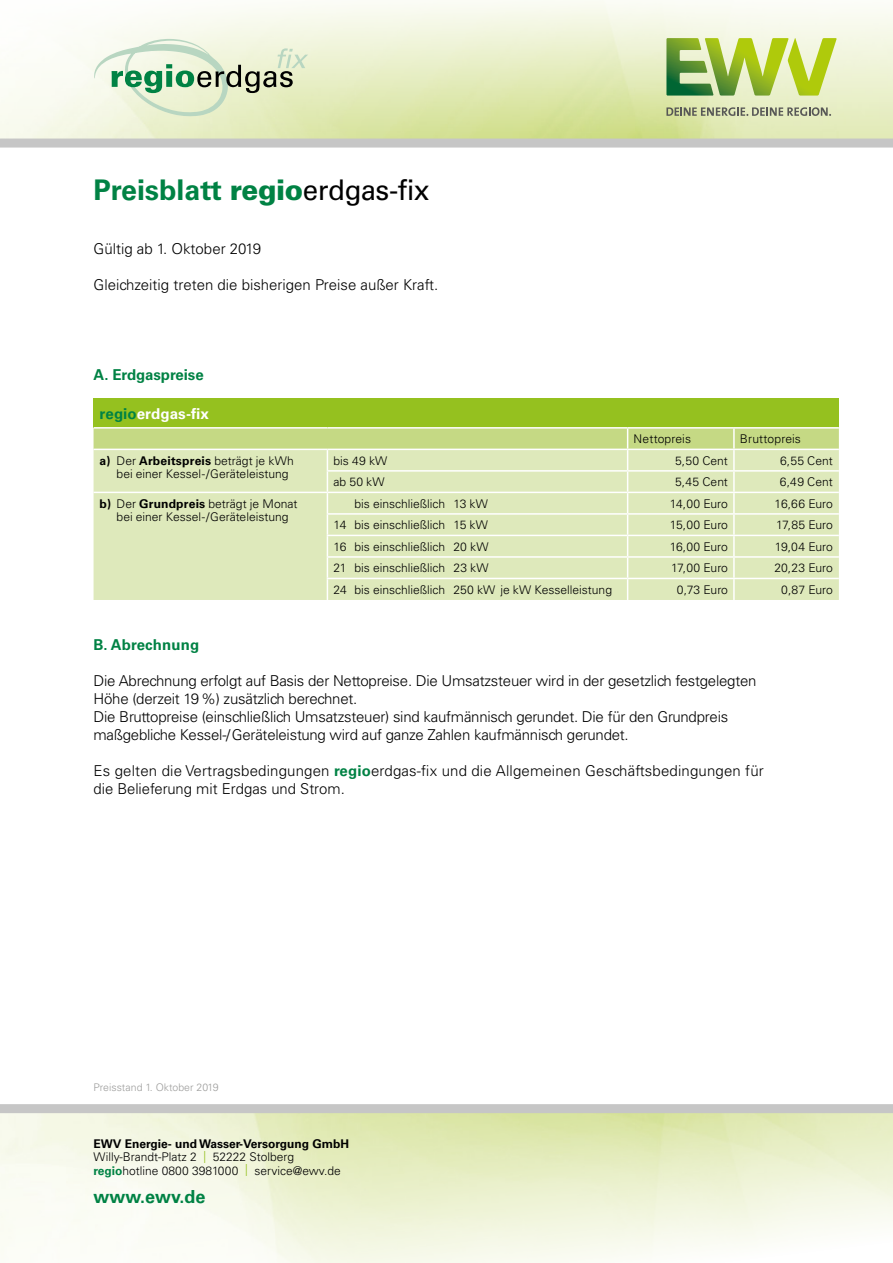
<style>
.page{position:relative;width:893px;height:1263px;background:#fff}
.page>*{position:absolute;margin:0;border:0;box-sizing:border-box;transform-origin:0 0}
.t1{font:700 28.5px "Univers";color:#008244}
.t2{font:700 18px "Univers";color:#008244}
.t3{font:300 15px/18px "Univers";letter-spacing:-.015em;color:#000}
.t4{font:300 15px/18px "Univers";letter-spacing:.01em;color:#000}
.t5{font:700 15px "Univers";color:#008244}
.t6{font:700 15px "Univers";color:#fff}
.t7{font:300 12px/13.5px "Univers";color:#000}
.t8{font:300 10.5px "Univers";color:#9d9d9c}
.s1{font-weight:900}
.s2{font-weight:400;color:#000}
.s3{color:#008244}
.s4{font-weight:700}
.s5{font-weight:700;color:#008244}
.s6{color:#95c11f}
</style>
<div class="page">
<div style="left:0;top:139px;width:893px;height:9px;background:#c6c6c6"></div>
<div style="left:0;top:1104px;width:893px;height:9px;background:#c6c6c6"></div>
<svg style="left:94px;top:39px;width:214px;height:78px;background:#d2e0c4"></svg>
<svg style="left:666px;top:107px;width:165px;height:9px"></svg>
<svg style="left:666px;top:38px;width:171px;height:58px;background:#aec96a"></svg>
<div style="left:94px;top:398px;width:745px;height:30px;background:#95c11f"></div>
<hr style="left:628px;top:427px;width:106px;height:2px;background:#fff">
<hr style="left:734px;top:427px;width:105px;height:2px;background:#fff">
<hr style="left:94px;top:427px;width:233px;height:2px;background:#fff">
<hr style="left:327px;top:427px;width:301px;height:2px;background:#fff">
<svg style="left:94px;top:428px;width:745px;height:172px;background:#dce8b8"></svg>
<h1 class="t1" style="left:94px;top:173px;width:338px">Preisblatt <span class="s1">regio</span><span class="s2">erdgas-fix</span></h1>
<p class="t3" style="left:94px;top:240px;width:169px">Gültig ab 1. Oktober 2019</p>
<p class="t3" style="left:94px;top:276px;width:346px">Gleichzeitig treten die bisherigen Preise außer Kraft.</p>
<p class="t5" style="left:94px;top:366px;width:112px">A. Erdgaspreise</p>
<p class="t6" style="left:100px;top:404px;width:111px"><span class="s3">regio</span>erdgas-fix</p>
<p class="t7" style="left:634px;top:432px;width:59px">Nettopreis</p>
<p class="t7" style="left:740px;top:432px;width:63px">Bruttopreis</p>
<p class="t7" style="left:117px;top:454px;width:179px;text-indent:-17px"><span class="s4">a)</span> Der <span class="s4">Arbeitspreis</span> beträgt je kWh bei einer Kessel-/Geräteleistung</p>
<p class="t7" style="left:333px;top:454px;width:55px">bis 49 kW</p>
<p class="t7" style="left:675px;top:454px;width:54px">5,50 Cent</p>
<p class="t7" style="left:780px;top:454px;width:54px">6,55 Cent</p>
<p class="t7" style="left:333px;top:475px;width:53px">ab 50 kW</p>
<p class="t7" style="left:675px;top:475px;width:54px">5,45 Cent</p>
<p class="t7" style="left:780px;top:475px;width:55px">6,49 Cent</p>
<p class="t7" style="left:117px;top:497px;width:182px;text-indent:-17px"><span class="s4">b)</span> Der <span class="s4">Grundpreis</span> beträgt je Monat bei einer Kessel-/Geräteleistung</p>
<p class="t7" style="left:354px;top:497px;width:135px">bis einschließlich 13 kW</p>
<p class="t7" style="left:670px;top:497px;width:60px">14,00 Euro</p>
<p class="t7" style="left:775px;top:497px;width:60px">16,66 Euro</p>
<p class="t7" style="left:333px;top:518px;width:156px">14 bis einschließlich 15 kW</p>
<p class="t7" style="left:670px;top:518px;width:60px">15,00 Euro</p>
<p class="t7" style="left:776px;top:518px;width:58px">17,85 Euro</p>
<p class="t7" style="left:333px;top:540px;width:157px">16 bis einschließlich 20 kW</p>
<p class="t7" style="left:670px;top:540px;width:60px">16,00 Euro</p>
<p class="t7" style="left:775px;top:540px;width:60px">19,04 Euro</p>
<p class="t7" style="left:333px;top:561px;width:157px">21 bis einschließlich 23 kW</p>
<p class="t7" style="left:671px;top:561px;width:58px">17,00 Euro</p>
<p class="t7" style="left:774px;top:561px;width:60px">20,23 Euro</p>
<p class="t7" style="left:333px;top:583px;width:280px">24 bis einschließlich 250 kW je kW Kesselleistung</p>
<p class="t7" style="left:677px;top:583px;width:53px">0,73 Euro</p>
<p class="t7" style="left:781px;top:583px;width:53px">0,87 Euro</p>
<p class="t5" style="left:94px;top:636px;width:107px">B. Abrechnung</p>
<p class="t3" style="left:94px;top:672px;width:664px">Die Abrechnung erfolgt auf Basis der Nettopreise. Die Umsatzsteuer wird in der gesetzlich festgelegten Höhe (derzeit 19%) zusätzlich berechnet.<br>Die Bruttopreise (einschließlich Umsatzsteuer) sind kaufmännisch gerundet. Die für den Grundpreis maßgebliche Kessel-/Geräteleistung wird auf ganze Zahlen kaufmännisch gerundet.</p>
<p class="t4" style="left:94px;top:762px;width:672px">Es gelten die Vertragsbedingungen <span class="s5">regio</span>erdgas-fix und die Allgemeinen Geschäftsbedingungen für die Belieferung mit Erdgas und Strom.</p>
<p class="t8" style="left:94px;top:1081px;width:127px">Preisstand 1. Oktober 2019</p>
<p class="t7" style="left:94px;top:1137px;width:257px"><span class="s4">EWV Energie- und Wasser-Versorgung GmbH<br></span>Willy-Brandt-Platz 2 <span class="s6">|</span> 52222 Stolberg <span class="s5">regio</span>hotline 0800 3981000 <span class="s6">|</span> service@ewv.de</p>
<h2 class="t2" style="left:94px;top:1186px;width:113px">www.ewv.de</h2>
</div>
